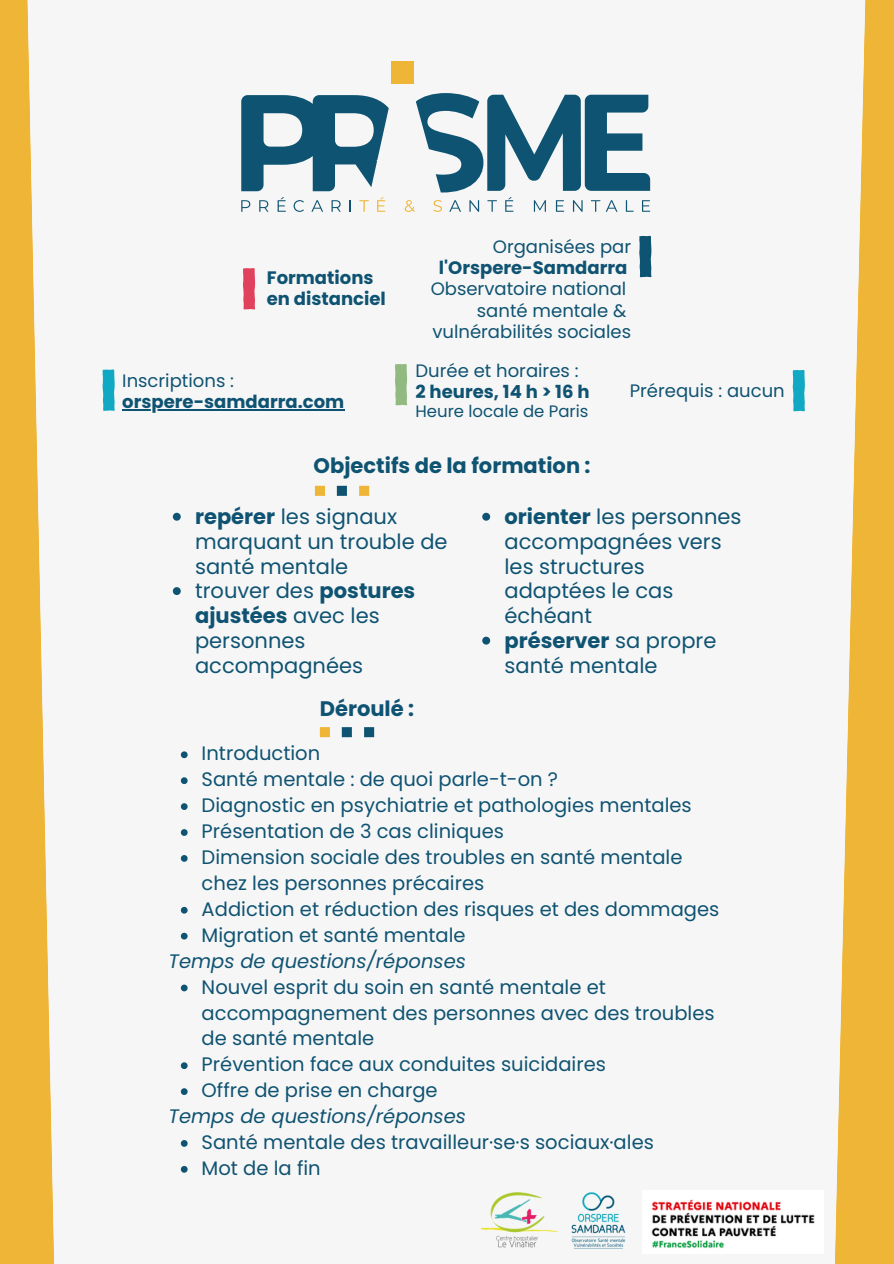
<style>
.page{position:relative;width:894px;height:1264px;background:#fff}
.page>*{position:absolute;margin:0;border:0;box-sizing:border-box;transform-origin:0 0}
.t1{font:21px/24.8px "Poppins";color:#0f5372}
.t2{font:700 21px "Poppins";color:#0f5372}
.t3{font:19.5px/26px "Poppins";color:#0f5372}
.t4{font:italic 19.5px "Poppins";color:#0f5372}
.t5{font:18px/21.5px "Poppins";color:#0f5372;text-align:right}
.t6{font:700 18px/21.5px "Poppins";color:#0f5372}
.t7{font:16.5px "Poppins";color:#0f5372}
.s1{font-weight:700}
</style>
<div class="page">
<div style="left:0;top:0;width:893px;height:1263px;background:#f6f6f6"></div>
<svg style="left:243px;top:268px;width:12px;height:41px"></svg>
<svg style="left:639px;top:236px;width:12px;height:41px"></svg>
<svg style="left:0;top:0;width:54px;height:1263px;fill:#efb536"></svg>
<svg style="left:835px;top:0;width:58px;height:1263px;fill:#efb536"></svg>
<svg style="left:315px;top:486px;width:10px;height:10px"></svg>
<svg style="left:337px;top:486px;width:10px;height:10px"></svg>
<svg style="left:359px;top:486px;width:10px;height:10px"></svg>
<svg style="left:395px;top:364px;width:12px;height:41px"></svg>
<svg style="left:792px;top:370px;width:12px;height:41px"></svg>
<svg style="left:102px;top:369px;width:13px;height:42px"></svg>
<img style="left:651px;top:1199px;width:164px;height:49px">
<img style="left:480px;top:1192px;width:146px;height:57px">
<div style="left:391px;top:61px;width:23px;height:22px;background:#efb536"></div>
<svg style="left:359px;top:200px;width:9px;height:12px"></svg>
<svg style="left:377px;top:197px;width:8px;height:15px"></svg>
<svg style="left:241px;top:95px;width:147px;height:96px"></svg>
<svg style="left:241px;top:200px;width:9px;height:12px"></svg>
<svg style="left:259px;top:200px;width:9px;height:12px"></svg>
<svg style="left:277px;top:197px;width:9px;height:15px"></svg>
<svg style="left:293px;top:200px;width:11px;height:12px"></svg>
<svg style="left:311px;top:200px;width:12px;height:12px"></svg>
<svg style="left:331px;top:200px;width:9px;height:12px"></svg>
<svg style="left:350px;top:200px;width:1px;height:12px"></svg>
<svg style="left:404px;top:93px;width:246px;height:119px"></svg>
<svg style="left:320px;top:727px;width:10px;height:10px"></svg>
<svg style="left:341px;top:727px;width:11px;height:10px"></svg>
<svg style="left:364px;top:727px;width:10px;height:10px"></svg>
<svg style="left:173px;top:513px;width:8px;height:7px"></svg>
<svg style="left:173px;top:587px;width:8px;height:8px"></svg>
<svg style="left:482px;top:513px;width:8px;height:7px"></svg>
<svg style="left:482px;top:636px;width:8px;height:8px"></svg>
<hr style="left:122px;top:409px;width:222px;height:1px;background:#0f5372">
<svg style="left:181px;top:751px;width:6px;height:7px"></svg>
<svg style="left:181px;top:777px;width:6px;height:7px"></svg>
<svg style="left:181px;top:803px;width:6px;height:7px"></svg>
<svg style="left:181px;top:829px;width:6px;height:6px"></svg>
<svg style="left:181px;top:855px;width:6px;height:6px"></svg>
<svg style="left:181px;top:906px;width:6px;height:7px"></svg>
<svg style="left:181px;top:932px;width:6px;height:7px"></svg>
<svg style="left:181px;top:984px;width:6px;height:7px"></svg>
<svg style="left:181px;top:1062px;width:6px;height:7px"></svg>
<svg style="left:181px;top:1088px;width:6px;height:6px"></svg>
<svg style="left:181px;top:1140px;width:6px;height:6px"></svg>
<svg style="left:181px;top:1166px;width:6px;height:6px"></svg>
<p class="t6" style="left:267px;top:267px;width:120px">Formations en distanciel</p>
<p class="t5" style="left:122px;top:369px;width:113px">Inscriptions :</p>
<p class="t6" style="left:122px;top:391px;width:223px">orspere-samdarra.com</p>
<p class="t5" style="left:492px;top:235px;width:140px">Organisées par</p>
<p class="t6" style="left:439px;top:257px;width:190px">l'Orspere-Samdarra</p>
<p class="t5" style="left:430px;top:278px;width:202px">Observatoire national santé mentale &amp; vulnérabilités sociales</p>
<p class="t5" style="left:415px;top:360px;width:165px">Durée et horaires :</p>
<p class="t6" style="left:415px;top:381px;width:175px">2 heures, 14 h &gt; 16 h</p>
<p class="t7" style="left:415px;top:399px;width:174px">Heure locale de Paris</p>
<p class="t5" style="left:629px;top:379px;width:156px">Prérequis : aucun</p>
<p class="t2" style="left:313px;top:451px;width:278px">Objectifs de la formation :</p>
<p class="t1" style="left:195px;top:504px;width:254px"><span class="s1">repérer</span> les signaux marquant un trouble de santé mentale<br>trouver des <span class="s1">postures ajustées</span> avec les personnes accompagnées</p>
<p class="t1" style="left:504px;top:504px;width:238px"><span class="s1">orienter</span> les personnes accompagnées vers les structures adaptées le cas échéant<br><span class="s1">préserver</span> sa propre santé mentale</p>
<p class="t2" style="left:320px;top:693px;width:96px">Déroulé :</p>
<p class="t3" style="left:201px;top:740px;width:519px">Introduction<br>Santé mentale : de quoi parle-t-on ?<br>Diagnostic en psychiatrie et pathologies mentales Présentation de 3 cas cliniques<br>Dimension sociale des troubles en santé mentale chez les personnes précaires<br>Addiction et réduction des risques et des dommages Migration et santé mentale</p>
<p class="t3" style="left:201px;top:973px;width:514px">Nouvel esprit du soin en santé mentale et accompagnement des personnes avec des troubles de santé mentale<br>Prévention face aux conduites suicidaires<br>Offre de prise en charge</p>
<p class="t3" style="left:201px;top:1129px;width:453px">Santé mentale des travailleur·se·s sociaux·ales<br>Mot de la fin</p>
<p class="t4" style="left:168px;top:947px;width:299px">Temps de questions/réponses</p>
<p class="t4" style="left:168px;top:1102px;width:299px">Temps de questions/réponses</p>
</div>
